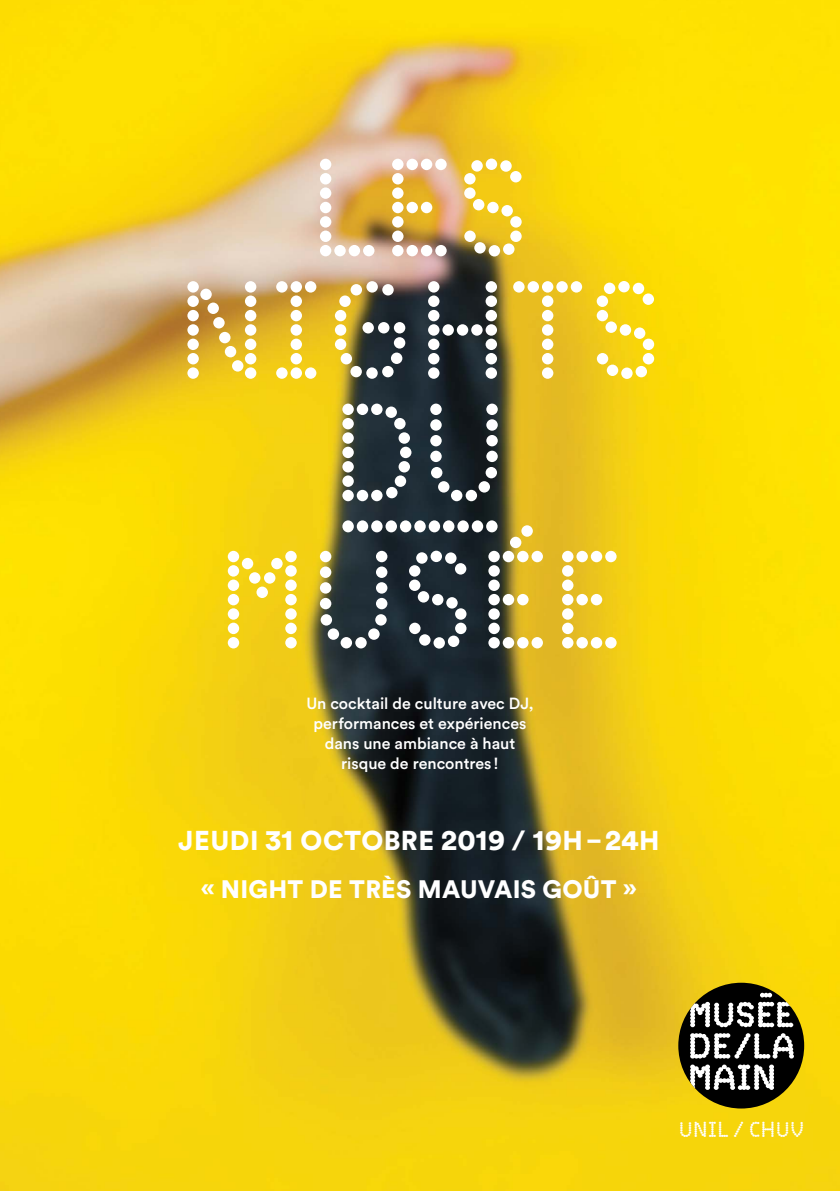
<style>
.page{position:relative;width:840px;height:1191px;background:#fff}
.page>*{position:absolute;margin:0;border:0;box-sizing:border-box;transform-origin:0 0}
.t1{font:146.6px/122.4px "Amb B Dot";color:#fff;text-align:center}
.t2{font:900 27px "Circular Std";letter-spacing:.02em;color:#fff}
.t3{font:900 25px "Circular Std";letter-spacing:.01em;color:#fff}
.t4{font:700 23px "Amb B Dot";letter-spacing:.02em;color:#fff}
.t5{font:500 16px/20px "Circular Std";color:#fff;text-align:center}
.s1{font-size:29px}
.s2{font-size:25px}
</style>
<div class="page">
<img style="left:0;top:0;width:839px;height:1191px">
<div style="left:678px;top:982px;width:125px;height:126px;background:#000;border-radius:50%"></div>
<svg style="left:689px;top:992px;width:104px;height:98px"></svg>
<svg style="left:342px;top:520px;width:98px;height:12px"></svg>
<div style="left:486px;top:520px;width:11px;height:12px;background:#fff;border-radius:50%"></div>
<div style="left:471px;top:520px;width:12px;height:12px;background:#fff;border-radius:50%"></div>
<div style="left:457px;top:520px;width:11px;height:12px;background:#fff;border-radius:50%"></div>
<div style="left:443px;top:520px;width:11px;height:12px;background:#fff;border-radius:50%"></div>
<h1 class="t1" style="left:175px;top:141px;width:490px">LES<br>NIGHTS<br>DU</h1>
<h1 class="t1" style="left:216px;top:533px;width:409px">MUSÉE</h1>
<p class="t5" style="left:306px;top:693px;width:229px">Un cocktail de culture avec DJ, performances et expériences dans une ambiance à haut risque de rencontres !</p>
<h2 class="t2" style="left:178px;top:822px;width:482px">JEUDI <span class="s1">31</span> OCTOBRE <span class="s1">2019</span> / <span class="s1">19</span>H<span class="s2">–</span><span class="s1">24</span>H</h2>
<h3 class="t3" style="left:201px;top:872px;width:437px">« NIGHT DE TRÈS MAUVAIS GOÛT »</h3>
<h3 class="t4" style="left:678px;top:1117px;width:127px">UNIL / CHUV</h3>
</div>
